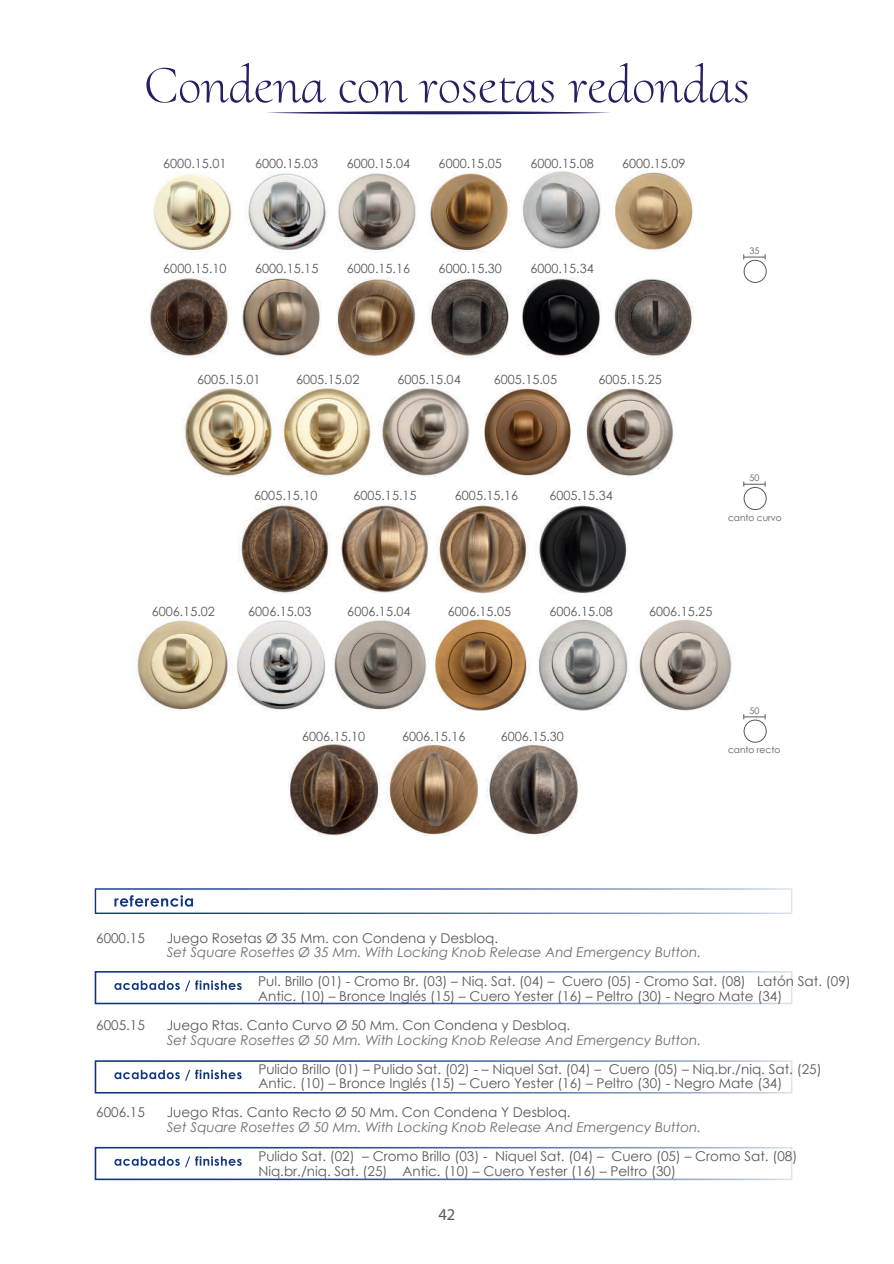
<style>
.page{position:relative;width:894px;height:1264px;background:#fff}
.page>*{position:absolute;margin:0;border:0;box-sizing:border-box;transform-origin:0 0}
.t1{font:300 54px "Cormorant Upright";color:#252161}
.t2{font:16.5px "Myriad Pro";color:#57585a}
.t3{font:13.5px/14.5px "Century Gothic";color:#57585a}
.t4{font:italic 13.5px "Century Gothic";color:#6c6d70}
.t5{font:12.75px "Century Gothic";color:#57585a}
.t6{font:9px "Century Gothic";color:#57585a}
</style>
<div class="page">
<svg style="left:267px;top:111px;width:343px;height:3px"></svg>
<div style="left:95px;top:970px;width:697px;height:34px;border:2px solid #11367e"></div>
<svg style="left:114px;top:895px;width:79px;height:11px"></svg>
<svg style="left:114px;top:980px;width:127px;height:11px"></svg>
<div style="left:95px;top:1060px;width:697px;height:33px;border:2px solid #11367e"></div>
<svg style="left:114px;top:1069px;width:127px;height:11px"></svg>
<svg style="left:114px;top:1156px;width:127px;height:11px"></svg>
<img style="left:137px;top:620px;width:290px;height:91px">
<img style="left:434px;top:619px;width:299px;height:92px">
<img style="left:289px;top:743px;width:289px;height:92px">
<img style="left:522px;top:171px;width:172px;height:80px">
<img style="left:149px;top:278px;width:172px;height:79px">
<img style="left:154px;top:173px;width:355px;height:80px">
<img style="left:336px;top:278px;width:358px;height:80px">
<img style="left:184px;top:386px;width:286px;height:91px">
<img style="left:484px;top:388px;width:87px;height:88px">
<img style="left:586px;top:388px;width:87px;height:89px">
<div style="left:743px;top:260px;width:23px;height:23px;border:1px solid #57585a;border-radius:50%"></div>
<svg style="left:743px;top:254px;width:22px;height:5px"></svg>
<div style="left:743px;top:487px;width:23px;height:23px;border:1px solid #57585a;border-radius:50%"></div>
<svg style="left:743px;top:481px;width:22px;height:5px"></svg>
<div style="left:743px;top:719px;width:23px;height:23px;border:1px solid #57585a;border-radius:50%"></div>
<svg style="left:743px;top:714px;width:22px;height:5px"></svg>
<img style="left:239px;top:503px;width:190px;height:90px">
<img style="left:437px;top:505px;width:190px;height:89px">
<h1 class="t1" style="left:144px;top:53px;width:607px">Condena con rosetas redondas</h1>
<p class="t5" style="left:163px;top:154px;width:65px">6000.15.01</p>
<p class="t5" style="left:255px;top:154px;width:65px">6000.15.03</p>
<p class="t5" style="left:347px;top:154px;width:65px">6000.15.04</p>
<p class="t5" style="left:438px;top:154px;width:65px">6000.15.05</p>
<p class="t5" style="left:530px;top:154px;width:65px">6000.15.08</p>
<p class="t5" style="left:622px;top:154px;width:65px">6000.15.09</p>
<p class="t5" style="left:163px;top:259px;width:65px">6000.15.10</p>
<p class="t5" style="left:255px;top:259px;width:65px">6000.15.15</p>
<p class="t5" style="left:347px;top:259px;width:65px">6000.15.16</p>
<p class="t5" style="left:438px;top:259px;width:65px">6000.15.30</p>
<p class="t5" style="left:530px;top:259px;width:65px">6000.15.34</p>
<p class="t6" style="left:749px;top:244px;width:11px">35</p>
<p class="t5" style="left:197px;top:370px;width:65px">6005.15.01</p>
<p class="t5" style="left:296px;top:370px;width:65px">6005.15.02</p>
<p class="t5" style="left:397px;top:370px;width:65px">6005.15.04</p>
<p class="t5" style="left:493px;top:370px;width:65px">6005.15.05</p>
<p class="t5" style="left:598px;top:370px;width:65px">6005.15.25</p>
<p class="t5" style="left:254px;top:486px;width:65px">6005.15.10</p>
<p class="t5" style="left:353px;top:486px;width:65px">6005.15.15</p>
<p class="t5" style="left:455px;top:486px;width:65px">6005.15.16</p>
<p class="t5" style="left:549px;top:486px;width:65px">6005.15.34</p>
<p class="t6" style="left:749px;top:471px;width:11px">50</p>
<p class="t6" style="left:727px;top:511px;width:55px">canto curvo</p>
<p class="t5" style="left:152px;top:602px;width:65px">6006.15.02</p>
<p class="t5" style="left:248px;top:602px;width:65px">6006.15.03</p>
<p class="t5" style="left:347px;top:602px;width:65px">6006.15.04</p>
<p class="t5" style="left:448px;top:602px;width:65px">6006.15.05</p>
<p class="t5" style="left:549px;top:602px;width:65px">6006.15.08</p>
<p class="t5" style="left:649px;top:602px;width:65px">6006.15.25</p>
<p class="t5" style="left:302px;top:727px;width:65px">6006.15.10</p>
<p class="t5" style="left:402px;top:727px;width:65px">6006.15.16</p>
<p class="t5" style="left:500px;top:727px;width:65px">6006.15.30</p>
<p class="t6" style="left:749px;top:704px;width:11px">50</p>
<p class="t6" style="left:727px;top:743px;width:54px">canto recto</p>
<p class="t3" style="left:96px;top:930px;width:50px">6000.15</p>
<p class="t3" style="left:167px;top:930px;width:333px">Juego Rosetas Ø 35 Mm. con Condena y Desbloq.</p>
<p class="t4" style="left:167px;top:944px;width:536px">Set Square Rosettes Ø 35 Mm. With Locking Knob Release And Emergency Button.</p>
<p class="t3" style="left:258px;top:973px;width:594px">Pul. Brillo (01) - Cromo Br. (03) – Niq. Sat. (04) – Cuero (05) - Cromo Sat. (08) Latón Sat. (09)<br>Antic. (10) – Bronce Inglés (15) – Cuero Yester (16) – Peltro (30) - Negro Mate (34)</p>
<p class="t3" style="left:96px;top:1017px;width:50px">6005.15</p>
<p class="t3" style="left:167px;top:1017px;width:405px">Juego Rtas. Canto Curvo Ø 50 Mm. Con Condena y Desbloq.</p>
<p class="t4" style="left:167px;top:1031px;width:536px">Set Square Rosettes Ø 50 Mm. With Locking Knob Release And Emergency Button.</p>
<p class="t3" style="left:258px;top:1061px;width:564px">Pulido Brillo (01) – Pulido Sat. (02) - – Niquel Sat. (04) – Cuero (05) – Niq.br./niq. Sat. (25)<br>Antic. (10) – Bronce Inglés (15) – Cuero Yester (16) – Peltro (30) - Negro Mate (34)</p>
<p class="t3" style="left:96px;top:1104px;width:50px">6006.15</p>
<p class="t3" style="left:167px;top:1104px;width:405px">Juego Rtas. Canto Recto Ø 50 Mm. Con Condena Y Desbloq.</p>
<p class="t4" style="left:167px;top:1118px;width:536px">Set Square Rosettes Ø 50 Mm. With Locking Knob Release And Emergency Button.</p>
<p class="t3" style="left:258px;top:1148px;width:540px">Pulido Sat. (02) – Cromo Brillo (03) - Niquel Sat. (04) – Cuero (05) – Cromo Sat. (08)<br>Niq.br./niq. Sat. (25) Antic. (10) – Cuero Yester (16) – Peltro (30)</p>
<p class="t2" style="left:438px;top:1204px;width:18px">42</p>
</div>
